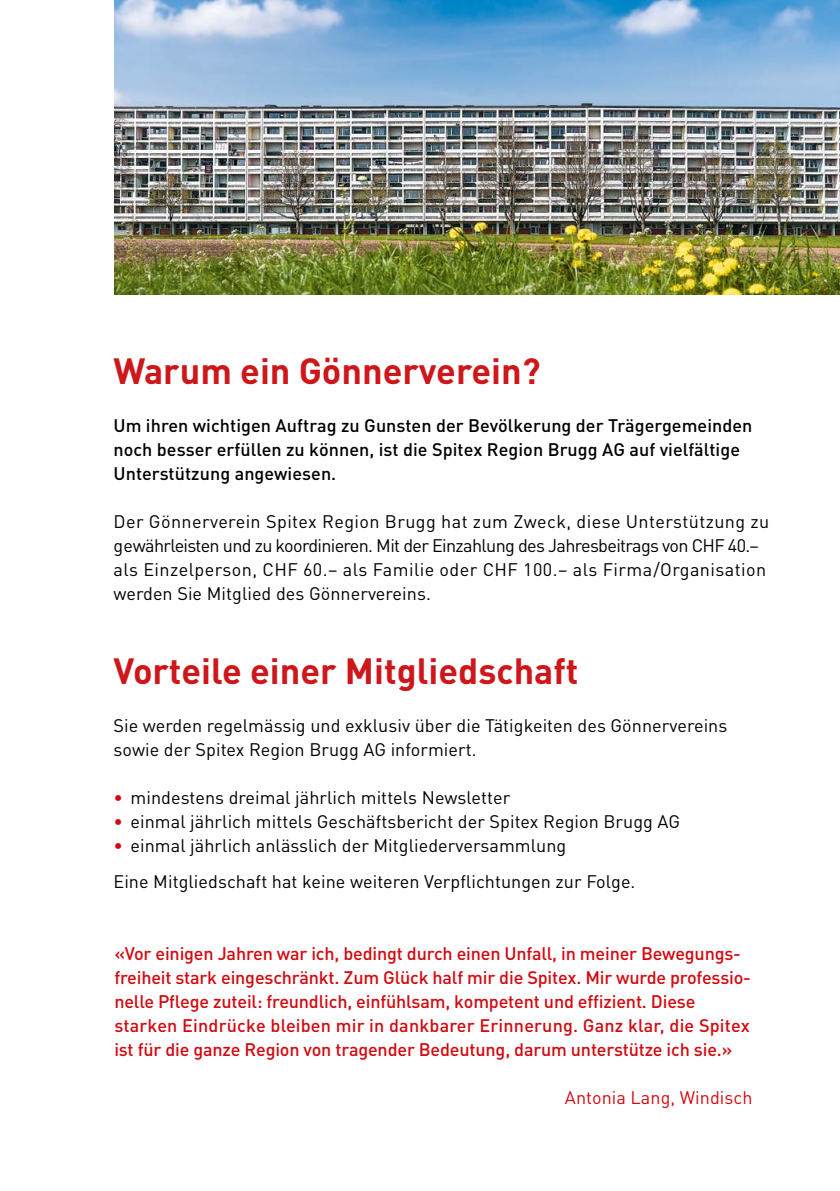
<style>
.page{position:relative;width:840px;height:1191px;background:#fff}
.page>*{position:absolute;margin:0;border:0;box-sizing:border-box;transform-origin:0 0}
.t1{font:700 36px "DIN Pro";color:#cd171a}
.t2{font:18px/24px "DIN Pro";letter-spacing:.005em;color:#000}
.t3{font:500 18px/24px "DIN Pro";letter-spacing:-.01em;color:#d20a11}
.t4{font:500 18px/24px "DIN Pro";letter-spacing:.005em;color:#000}
.t5{font:18px "DIN Pro";letter-spacing:.005em;color:#d20a11}
.s1{color:#d20a11}
</style>
<div class="page">
<img style="left:114px;top:0;width:725px;height:295px">
<h1 class="t1" style="left:113px;top:347px;width:428px">Warum ein Gönnerverein?</h1>
<p class="t4" style="left:113px;top:413px;width:640px">Um ihren wichtigen Auftrag zu Gunsten der Bevölkerung der Trägergemeinden noch besser erfüllen zu können, ist die Spitex Region Brugg AG auf vielfältige<br>Unterstützung angewiesen.</p>
<p class="t2" style="left:113px;top:509px;width:657px">Der Gönnerverein Spitex Region Brugg hat zum Zweck, diese Unterstützung zu gewährleisten und zu koordinieren. Mit der Einzahlung des Jahresbeitrags von CHF 40.– als Einzelperson, CHF 60.– als Familie oder CHF 100.– als Firma/Organisation werden Sie Mitglied des Gönnervereins.</p>
<h1 class="t1" style="left:113px;top:647px;width:466px">Vorteile einer Mitgliedschaft</h1>
<p class="t2" style="left:113px;top:713px;width:615px">Sie werden regelmässig und exklusiv über die Tätigkeiten des Gönnervereins sowie der Spitex Region Brugg AG informiert.</p>
<p class="t2" style="left:113px;top:785px;width:398px"><span class="s1">•</span> mindestens dreimal jährlich mittels Newsletter</p>
<p class="t2" style="left:113px;top:809px;width:568px"><span class="s1">•</span> einmal jährlich mittels Geschäftsbericht der Spitex Region Brugg AG</p>
<p class="t2" style="left:113px;top:827px;width:523px;line-height:36px"><span class="s1">•</span> einmal jährlich anlässlich der Mitgliederversammlung<br>Eine Mitgliedschaft hat keine weiteren Verpflichtungen zur Folge.</p>
<p class="t3" style="left:114px;top:941px;width:637px">«Vor einigen Jahren war ich, bedingt durch einen Unfall, in meiner Bewegungs&shy;freiheit stark eingeschränkt. Zum Glück half mir die Spitex. Mir wurde professio&shy;nelle Pflege zuteil: freundlich, einfühlsam, kompetent und effizient. Diese starken Eindrücke bleiben mir in dankbarer Erinnerung. Ganz klar, die Spitex ist für die ganze Region von tragender Bedeutung, darum unterstütze ich sie.»</p>
<p class="t5" style="left:564px;top:1086px;width:189px">Antonia Lang, Windisch</p>
</div>
